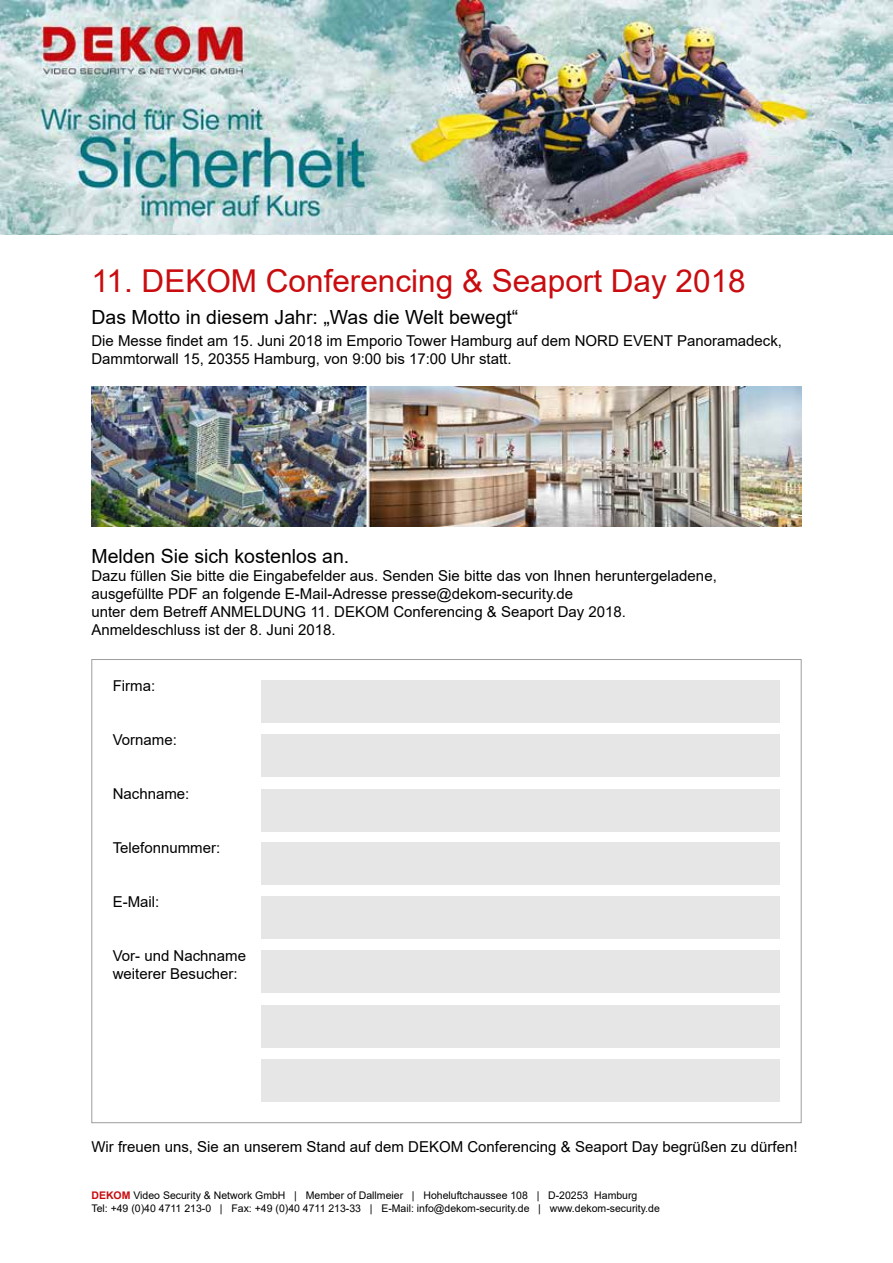
<style>
.page{position:relative;width:893px;height:1263px;background:#fff}
.page>*{position:absolute;margin:0;border:0;box-sizing:border-box;transform-origin:0 0}
.t1{font:31.5px "Arial";color:#c90c0f}
.t2{font:19.5px "Arial";color:#000}
.t3{font:15px/18px "Arial";color:#000}
.t4{font:10.5px/12.6px "Arial";color:#000}
.s1{font-weight:700;color:#c90c0f}
</style>
<div class="page">
<img style="left:0;top:0;width:893px;height:234px">
<div style="left:261px;top:680px;width:519px;height:43px;background:#e6e6e6"></div>
<img style="left:91px;top:387px;width:710px;height:139px">
<div style="left:261px;top:734px;width:519px;height:43px;background:#e6e6e6"></div>
<div style="left:261px;top:789px;width:519px;height:42px;background:#e6e6e6"></div>
<div style="left:261px;top:842px;width:519px;height:42px;background:#e6e6e6"></div>
<div style="left:261px;top:896px;width:519px;height:42px;background:#e6e6e6"></div>
<div style="left:261px;top:950px;width:519px;height:43px;background:#e6e6e6"></div>
<div style="left:261px;top:1005px;width:519px;height:42px;background:#e6e6e6"></div>
<div style="left:261px;top:1059px;width:519px;height:43px;background:#e6e6e6"></div>
<h1 class="t1" style="left:91px;top:259px;width:656px">11. DEKOM Conferencing &amp; Seaport Day 2018</h1>
<h2 class="t2" style="left:91px;top:303px;width:428px">Das Motto in diesem Jahr: „Was die Welt bewegt“</h2>
<p class="t3" style="left:91px;top:332px;width:692px">Die Messe findet am 15. Juni 2018 im Emporio Tower Hamburg auf dem NORD EVENT Panoramadeck,<br>Dammtorwall 15, 20355 Hamburg, von 9:00 bis 17:00 Uhr statt.</p>
<h2 class="t2" style="left:91px;top:542px;width:259px">Melden Sie sich kostenlos an.</h2>
<p class="t3" style="left:91px;top:566px;width:627px">Dazu füllen Sie bitte die Eingabefelder aus. Senden Sie bitte das von Ihnen heruntergeladene, ausgefüllte PDF an folgende E-Mail-Adresse presse@dekom-security.de<br>unter dem Betreff ANMELDUNG 11. DEKOM Conferencing &amp; Seaport Day 2018.<br>Anmeldeschluss ist der 8. Juni 2018.</p>
<p class="t3" style="left:113px;top:677px;width:44px">Firma:</p>
<p class="t3" style="left:113px;top:731px;width:66px">Vorname:</p>
<p class="t3" style="left:113px;top:785px;width:78px">Nachname:</p>
<p class="t3" style="left:113px;top:839px;width:109px">Telefonnummer:</p>
<p class="t3" style="left:113px;top:893px;width:48px">E-Mail:</p>
<p class="t3" style="left:113px;top:947px;width:135px">Vor- und Nachname weiterer Besucher:</p>
<p class="t3" style="left:91px;top:1137px;width:708px">Wir freuen uns, Sie an unserem Stand auf dem DEKOM Conferencing &amp; Seaport Day begrüßen zu dürfen!</p>
<p class="t4" style="left:91px;top:1189px;width:570px"><span class="s1">DEKOM</span> Video Security &amp; Network GmbH | Member of Dallmeier | Hoheluftchaussee 108 | D-20253 Hamburg<br>Tel: +49 (0)40 4711 213-0 | Fax: +49 (0)40 4711 213-33 | E-Mail: info@dekom-security.de | www.dekom-security.de</p>
</div>
